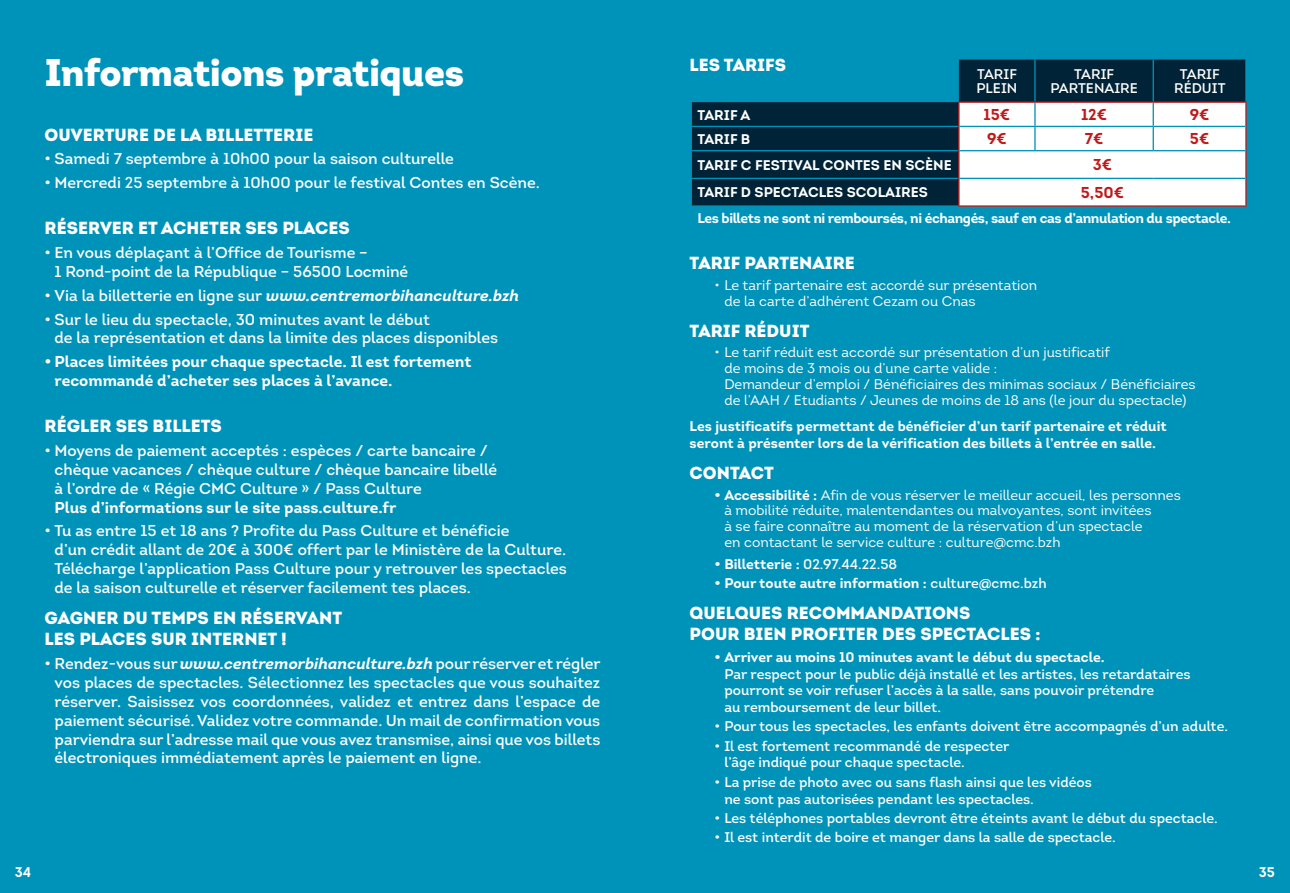
<style>
.page{position:relative;width:1290px;height:893px;background:#fff}
.page>*{position:absolute;margin:0;border:0;box-sizing:border-box;transform-origin:0 0}
.t1{font:900 38.5px "Intro";letter-spacing:-.02em;color:#fff}
.t2{font:900 17.5px/21px "Intro";color:#fff}
.t3{font:600 15.75px/18.9px "Intro";color:#fff}
.t4{font:700 15.75px/18.9px "Intro";color:#fff}
.t5{font:italic 700 15.75px "Intro";color:#fff}
.t6{font:700 15.75px "Intro";color:#c01919}
.t7{font:600 14px/16.8px "Intro";color:#fff}
.t8{font:14px/15.8px "Intro";color:#fff}
.t9{font:700 14px/16.8px "Intro";color:#fff}
.t10{font:700 14px "Intro";letter-spacing:-.03em;color:#fff}
.t11{font:14px "Intro Bold Alt";color:#fff}
.s1{font-weight:600;font-style:normal}
.s2{font-weight:700;font-style:italic}
.s3{font-weight:700}
.s4{font-weight:600}
</style>
<div class="page">
<div style="left:646px;top:0;width:644px;height:893px;background:#0093b9"></div>
<div style="left:0;top:0;width:646px;height:893px;background:#0093b9"></div>
<svg style="left:692px;top:59px;width:553px;height:146px;fill:#002337"></svg>
<hr style="left:959px;top:58px;width:76px;height:2px;background:#0093b9">
<hr style="left:1035px;top:58px;width:118px;height:2px;background:#0093b9">
<hr style="left:1034px;top:60px;width:1px;height:41px;background:#0093b9">
<hr style="left:1153px;top:58px;width:93px;height:2px;background:#0093b9">
<hr style="left:1152px;top:60px;width:2px;height:41px;background:#0093b9">
<hr style="left:690px;top:126px;width:268px;height:1px;background:#0093b9">
<hr style="left:690px;top:150px;width:268px;height:1px;background:#0093b9">
<hr style="left:690px;top:178px;width:268px;height:1px;background:#0093b9">
<hr style="left:958px;top:101px;width:77px;height:2px;background:#c01919">
<hr style="left:1035px;top:101px;width:118px;height:2px;background:#c01919">
<hr style="left:1153px;top:101px;width:93px;height:2px;background:#c01919">
<svg style="left:958px;top:102px;width:288px;height:103px;background:#f3f6f8"></svg>
<hr style="left:958px;top:205px;width:77px;height:2px;background:#c01919">
<hr style="left:1035px;top:205px;width:118px;height:2px;background:#c01919">
<hr style="left:1153px;top:205px;width:93px;height:2px;background:#c01919">
<h1 class="t1" style="left:45px;top:47px;width:421px">Informations pratiques</h1>
<p class="t2" style="left:45px;top:124px;width:270px">OUVERTURE DE LA BILLETTERIE</p>
<p class="t3" style="left:45px;top:149px;width:411px">• Samedi 7 septembre à 10h00 pour la saison culturelle</p>
<p class="t3" style="left:45px;top:173px;width:497px">• Mercredi 25 septembre à 10h00 pour le festival Contes en Scène.</p>
<p class="t2" style="left:45px;top:217px;width:307px">RÉSERVER ET ACHETER SES PLACES</p>
<p class="t3" style="left:55px;top:243px;width:355px;text-indent:-10px">• En vous déplaçant à l’Office de Tourisme –<br>1 Rond-point de la République – 56500 Locminé</p>
<p class="t5" style="left:45px;top:285px;width:476px"><span class="s1">• Via la billetterie en ligne sur</span> www.centremorbihanculture.bzh</p>
<p class="t3" style="left:55px;top:310px;width:445px;text-indent:-10px">• Sur le lieu du spectacle, 30 minutes avant le début<br>de la représentation et dans la limite des places disponibles</p>
<p class="t4" style="left:55px;top:352px;width:418px;text-indent:-10px">• Places limitées pour chaque spectacle. Il est fortement recommandé d’acheter ses places à l’avance.</p>
<p class="t2" style="left:45px;top:415px;width:179px">RÉGLER SES BILLETS</p>
<p class="t3" style="left:55px;top:441px;width:444px;text-indent:-10px">• Moyens de paiement acceptés : espèces / carte bancaire / chèque vacances / chèque culture / chèque bancaire libellé à l’ordre de « Régie CMC Culture » / Pass Culture</p>
<p class="t4" style="left:55px;top:497px;width:343px">Plus d’informations sur le site pass.culture.fr</p>
<p class="t3" style="left:55px;top:521px;width:514px;text-indent:-10px">• Tu as entre 15 et 18 ans ? Profite du Pass Culture et bénéficie<br>d’un crédit allant de 20€ à 300€ offert par le Ministère de la Culture.<br>Télécharge l’application Pass Culture pour y retrouver les spectacles de la saison culturelle et réserver facilement tes places.</p>
<p class="t2" style="left:45px;top:607px;width:299px">GAGNER DU TEMPS EN RÉSERVANT<br>LES PLACES SUR INTERNET !</p>
<p class="t3" style="left:55px;top:654px;width:548px;text-align:justify;text-indent:-10px">• Rendez-vous sur <span class="s2">www.centremorbihanculture.bzh</span> pour réserver et régler vos places de spectacles. Sélectionnez les spectacles que vous souhaitez réserver. Saisissez vos coordonnées, validez et entrez dans l’espace de paiement sécurisé. Validez votre commande. Un mail de confirmation vous parviendra sur l’adresse mail que vous avez transmise, ainsi que vos billets électroniques immédiatement après le paiement en ligne.</p>
<p class="t2" style="left:690px;top:54px;width:98px">LES TARIFS</p>
<p class="t7" style="left:976px;top:67px;width:42px;line-height:14px">TARIF<br>PLEIN</p>
<p class="t7" style="left:1050px;top:67px;width:89px;line-height:14px;text-align:center">TARIF<br>PARTENAIRE</p>
<p class="t7" style="left:1174px;top:67px;width:53px;line-height:14px;text-align:center">TARIF<br>RÉDUIT</p>
<p class="t11" style="left:697px;top:106px;width:54px">TARIF A</p>
<p class="t6" style="left:983px;top:105px;width:28px">15€</p>
<p class="t6" style="left:1081px;top:105px;width:28px">12€</p>
<p class="t6" style="left:1189px;top:105px;width:21px">9€</p>
<p class="t11" style="left:697px;top:130px;width:54px">TARIF B</p>
<p class="t6" style="left:987px;top:129px;width:21px">9€</p>
<p class="t6" style="left:1085px;top:129px;width:20px">7€</p>
<p class="t6" style="left:1190px;top:129px;width:21px">5€</p>
<p class="t11" style="left:697px;top:156px;width:256px">TARIF C FESTIVAL CONTES EN SCÈNE</p>
<p class="t6" style="left:1093px;top:155px;width:21px">3€</p>
<p class="t11" style="left:697px;top:184px;width:232px">TARIF D SPECTACLES SCOLAIRES</p>
<p class="t6" style="left:1081px;top:183px;width:45px">5,50€</p>
<p class="t10" style="left:697px;top:209px;width:535px">Les billets ne sont ni remboursés, ni échangés, sauf en cas d’annulation du spectacle.</p>
<p class="t2" style="left:690px;top:252px;width:167px">TARIF PARTENAIRE</p>
<p class="t8" style="left:724px;top:277px;width:314px;text-indent:-10px">• Le tarif partenaire est accordé sur présentation de la carte d’adhérent Cezam ou Cnas</p>
<p class="t2" style="left:690px;top:320px;width:121px">TARIF RÉDUIT</p>
<p class="t8" style="left:724px;top:344px;width:473px;text-indent:-10px">• Le tarif réduit est accordé sur présentation d’un justificatif<br>de moins de 3 mois ou d’une carte valide :<br>Demandeur d’emploi / Bénéficiaires des minimas sociaux / Bénéficiaires de l’AAH / Etudiants / Jeunes de moins de 18 ans (le jour du spectacle)</p>
<p class="t9" style="left:690px;top:418px;width:479px">Les justificatifs permettant de bénéficier d’un tarif partenaire et réduit seront à présenter lors de la vérification des billets à l’entrée en salle.</p>
<p class="t2" style="left:690px;top:462px;width:86px">CONTACT</p>
<p class="t8" style="left:724px;top:487px;width:458px;text-indent:-10px"><span class="s3">• Accessibilité :</span> Afin de vous réserver le meilleur accueil, les personnes à mobilité réduite, malentendantes ou malvoyantes, sont invitées<br>à se faire connaître au moment de la réservation d’un spectacle<br>en contactant le service culture : culture@cmc.bzh</p>
<p class="t7" style="left:714px;top:555px;width:184px"><span class="s3">• Billetterie :</span> 02.97.44.22.58</p>
<p class="t9" style="left:714px;top:575px;width:334px">• Pour toute autre information : <span class="s4">culture@cmc.bzh</span></p>
<p class="t2" style="left:690px;top:602px;width:353px">QUELQUES RECOMMANDATIONS<br>POUR BIEN PROFITER DES SPECTACLES :</p>
<p class="t9" style="left:714px;top:648px;width:392px">• Arriver au moins 10 minutes avant le début du spectacle.</p>
<p class="t7" style="left:724px;top:665px;width:468px">Par respect pour le public déjà installé et les artistes, les retardataires pourront se voir refuser l’accès à la salle, sans pouvoir prétendre<br>au remboursement de leur billet.</p>
<p class="t7" style="left:714px;top:718px;width:515px">• Pour tous les spectacles, les enfants doivent être accompagnés d’un adulte.</p>
<p class="t7" style="left:724px;top:737px;width:286px;text-indent:-10px">• Il est fortement recommandé de respecter l’âge indiqué pour chaque spectacle.</p>
<p class="t7" style="left:724px;top:773px;width:369px;text-indent:-10px">• La prise de photo avec ou sans flash ainsi que les vidéos ne sont pas autorisées pendant les spectacles.</p>
<p class="t7" style="left:714px;top:809px;width:505px">• Les téléphones portables devront être éteints avant le début du spectacle.</p>
<p class="t7" style="left:714px;top:829px;width:403px">• Il est interdit de boire et manger dans la salle de spectacle.</p>
<p class="t9" style="left:15px;top:864px;width:18px">34</p>
<p class="t9" style="left:1259px;top:864px;width:18px">35</p>
</div>
